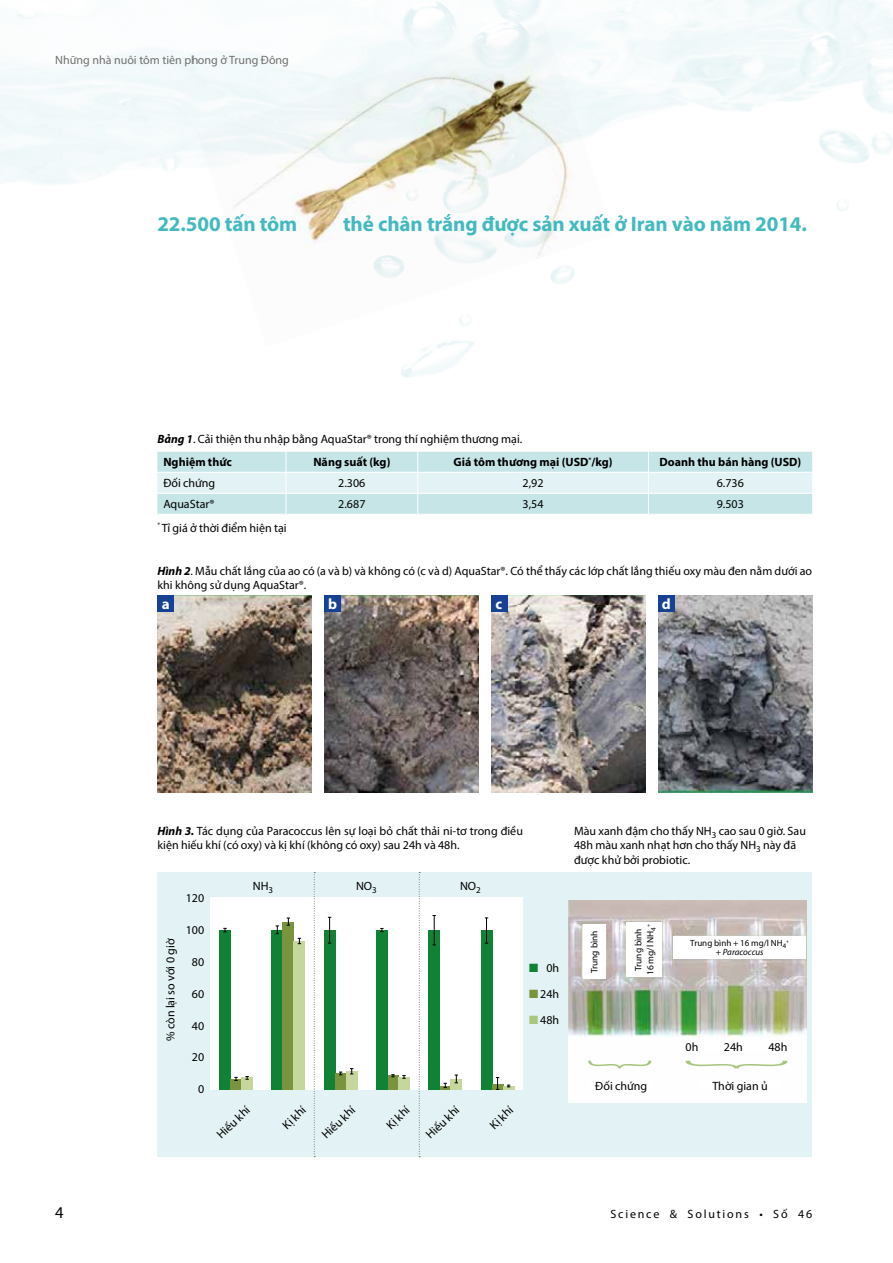
<style>
.page{position:relative;width:893px;height:1263px;background:#fff}
.page>*{position:absolute;margin:0;border:0;box-sizing:border-box;transform-origin:0 0}
.t1{font:700 21px "Myriad Pro";letter-spacing:-.005em;color:#42bac0}
.t2{font:16.5px "Myriad Pro";color:#000}
.t3{font:700 15px "Myriad Pro";color:#fff}
.t4{font:12px/14.7px "Myriad Pro";color:#000}
.t5{font:700 12px "Myriad Pro";color:#000}
.t6{font:12px "Myriad Pro";color:#706f6f}
.t7{font:12px "Myriad Pro";letter-spacing:.15em;color:#000}
.t8{font:9.3px/12px "Myriad Pro";color:#000;text-align:center}
.t9{font:9px "Myriad Pro";color:#000}
.t10{font:italic 9px "Myriad Pro";color:#000}
.t11{font:5.1px "Myriad Pro";color:#000}
.t12{font:4.95px "Myriad Pro";color:#000}
.s1{font-weight:700;font-style:italic}
.s2{font-weight:700}
.s3{color:#108236}
.s4{color:#79943c}
.s5{color:#a8c680}
.s6{font-style:normal}
</style>
<div class="page">
<svg style="left:157px;top:451px;width:655px;height:63px"></svg>
<img style="left:157px;top:596px;width:154px;height:196px">
<div style="left:157px;top:872px;width:655px;height:285px;background:#e3f2f4"></div>
<div style="left:210px;top:897px;width:313px;height:193px;background:#fff"></div>
<div style="left:219px;top:930px;width:12px;height:160px;background:#108236"></div>
<svg style="left:223px;top:928px;width:4px;height:4px"></svg>
<div style="left:231px;top:1079px;width:11px;height:11px;background:#79943c"></div>
<svg style="left:234px;top:1077px;width:4px;height:4px"></svg>
<div style="left:242px;top:1078px;width:11px;height:12px;background:#c5d79d"></div>
<svg style="left:245px;top:1076px;width:4px;height:4px"></svg>
<div style="left:272px;top:930px;width:11px;height:160px;background:#108236"></div>
<svg style="left:276px;top:925px;width:3px;height:9px"></svg>
<div style="left:283px;top:922px;width:11px;height:168px;background:#79943c"></div>
<svg style="left:287px;top:918px;width:3px;height:8px"></svg>
<div style="left:294px;top:941px;width:11px;height:149px;background:#c5d79d"></div>
<svg style="left:298px;top:938px;width:3px;height:6px"></svg>
<div style="left:324px;top:930px;width:11px;height:160px;background:#108236"></div>
<svg style="left:328px;top:917px;width:3px;height:27px"></svg>
<div style="left:335px;top:1073px;width:11px;height:17px;background:#79943c"></div>
<div style="left:346px;top:1071px;width:11px;height:19px;background:#c5d79d"></div>
<svg style="left:350px;top:1068px;width:3px;height:6px"></svg>
<div style="left:387px;top:1076px;width:11px;height:14px;background:#79943c"></div>
<svg style="left:391px;top:1074px;width:4px;height:3px"></svg>
<div style="left:398px;top:1077px;width:12px;height:13px;background:#c5d79d"></div>
<svg style="left:402px;top:1075px;width:4px;height:4px"></svg>
<div style="left:376px;top:930px;width:11px;height:160px;background:#108236"></div>
<svg style="left:380px;top:928px;width:4px;height:4px"></svg>
<svg style="left:440px;top:1086px;width:11px;height:4px"></svg>
<svg style="left:444px;top:1083px;width:3px;height:5px"></svg>
<div style="left:451px;top:1079px;width:11px;height:11px;background:#c5d79d"></div>
<svg style="left:455px;top:1075px;width:3px;height:8px"></svg>
<div style="left:429px;top:930px;width:11px;height:160px;background:#108236"></div>
<hr style="left:434px;top:915px;width:1px;height:30px;background:#000">
<div style="left:481px;top:930px;width:11px;height:160px;background:#108236"></div>
<svg style="left:485px;top:917px;width:3px;height:27px"></svg>
<div style="left:492px;top:1085px;width:11px;height:5px;background:#79943c"></div>
<svg style="left:496px;top:1077px;width:3px;height:13px"></svg>
<svg style="left:503px;top:1086px;width:11px;height:4px"></svg>
<img style="left:568px;top:900px;width:239px;height:202px">
<img style="left:324px;top:596px;width:154px;height:196px">
<img style="left:491px;top:596px;width:154px;height:196px">
<img style="left:658px;top:596px;width:154px;height:196px">
<div style="left:658px;top:596px;width:17px;height:16px;background:#164194"></div>
<div style="left:491px;top:596px;width:17px;height:16px;background:#164194"></div>
<div style="left:324px;top:596px;width:17px;height:16px;background:#164194"></div>
<div style="left:157px;top:596px;width:17px;height:16px;background:#164194"></div>
<svg style="left:314px;top:872px;width:1px;height:285px"></svg>
<svg style="left:419px;top:872px;width:1px;height:285px"></svg>
<div style="left:583px;top:924px;width:22px;height:55px;background:#fff"></div>
<div style="left:626px;top:922px;width:36px;height:55px;background:#fff"></div>
<div style="left:674px;top:936px;width:132px;height:23px;background:#fff"></div>
<div style="left:589px;top:1081px;width:64px;height:9px;background:#fff"></div>
<div style="left:700px;top:1081px;width:80px;height:9px;background:#fff"></div>
<div style="left:685px;top:1042px;width:102px;height:9px;background:#fff"></div>
<svg style="left:588px;top:1061px;width:63px;height:7px"></svg>
<svg style="left:685px;top:1061px;width:102px;height:7px"></svg>
<img style="left:198px;top:21px;width:415px;height:326px">
<p class="t6" style="left:55px;top:52px;width:235px">Những nhà nuôi tôm tiên phong ở Trung Đông</p>
<h1 class="t1" style="left:157px;top:210px;width:142px">22.500 tấn tôm</h1>
<h1 class="t1" style="left:343px;top:210px;width:465px">thẻ chân trắng được sản xuất ở Iran vào năm 2014.</h1>
<p class="t4" style="left:163px;top:427px;width:361px;line-height:23.5px;text-indent:-6px"><span class="s1">Bảng 1</span>. Cải thiện thu nhập bằng AquaStar® trong thí nghiệm thương mại.<br><span class="s2">Nghiệm thức</span></p>
<p class="t5" style="left:313px;top:454px;width:79px">Năng suất (kg)</p>
<p class="t5" style="left:454px;top:454px;width:161px">Giá tôm thương mại (USD<sup>*</sup>/kg)</p>
<p class="t5" style="left:659px;top:454px;width:143px">Doanh thu bán hàng (USD)</p>
<p class="t4" style="left:163px;top:476px;width:53px">Đối chứng</p>
<p class="t4" style="left:338px;top:476px;width:29px">2.306</p>
<p class="t4" style="left:523px;top:476px;width:23px">2,92</p>
<p class="t4" style="left:717px;top:476px;width:29px">6.736</p>
<p class="t4" style="left:163px;top:497px;width:53px">AquaStar®</p>
<p class="t4" style="left:338px;top:497px;width:29px">2.687</p>
<p class="t4" style="left:523px;top:497px;width:23px">3,54</p>
<p class="t4" style="left:717px;top:497px;width:29px">9.503</p>
<p class="t4" style="left:157px;top:520px;width:131px"><sup>*</sup> Tỉ giá ở thời điểm hiện tại</p>
<p class="t4" style="left:157px;top:563px;width:656px"><span class="s1">Hình 2</span>. Mẫu chất lắng của ao có (a và b) và không có (c và d) AquaStar®. Có thể thấy các lớp chất lắng thiếu oxy màu đen nằm dưới ao khi không sử dụng AquaStar®.</p>
<p class="t3" style="left:162px;top:594px;width:9px">a</p>
<p class="t3" style="left:328px;top:594px;width:10px">b</p>
<p class="t3" style="left:496px;top:594px;width:8px">c</p>
<p class="t3" style="left:662px;top:594px;width:10px">d</p>
<p class="t4" style="left:157px;top:823px;width:367px"><span class="s1">Hình 3.</span> Tác dụng của Paracoccus lên sự loại bỏ chất thải ni-tơ trong điều kiện hiếu khí (có oxy) và kị khí (không có oxy) sau 24h và 48h.</p>
<p class="t4" style="left:163px;top:1041px;width:104px;rotate:-90deg">% còn lại so với 0 giờ</p>
<p class="t4" style="left:186px;top:890px;width:20px">120</p>
<p class="t4" style="left:186px;top:922px;width:20px">100</p>
<p class="t4" style="left:192px;top:954px;width:14px">80</p>
<p class="t4" style="left:192px;top:986px;width:14px">60</p>
<p class="t4" style="left:192px;top:1018px;width:14px">40</p>
<p class="t4" style="left:192px;top:1050px;width:14px">20</p>
<p class="t4" style="left:198px;top:1082px;width:8px">0</p>
<p class="t4" style="left:253px;top:878px;width:22px">NH<sub>3</sub></p>
<p class="t4" style="left:356px;top:878px;width:22px">NO<sub>3</sub></p>
<p class="t4" style="left:460px;top:878px;width:22px">NO<sub>2</sub></p>
<p class="t4" style="left:279px;top:1121px;width:29px;rotate:-44deg">Kị khí</p>
<p class="t4" style="left:383px;top:1121px;width:29px;rotate:-44deg">Kị khí</p>
<p class="t4" style="left:487px;top:1121px;width:29px;rotate:-44deg">Kị khí</p>
<p class="t4" style="left:213px;top:1131px;width:43px;rotate:-44deg">Hiếu khí</p>
<p class="t4" style="left:318px;top:1131px;width:43px;rotate:-44deg">Hiếu khí</p>
<p class="t4" style="left:423px;top:1131px;width:43px;rotate:-44deg">Hiếu khí</p>
<p class="t4" style="left:529px;top:961px;width:31px"><span class="s3">■</span> 0h</p>
<p class="t4" style="left:529px;top:986px;width:31px"><span class="s4">■</span> 24h</p>
<p class="t4" style="left:529px;top:1012px;width:31px"><span class="s5">■</span> 48h</p>
<p class="t4" style="left:574px;top:823px;width:233px">Màu xanh đậm cho thấy NH<sub>3</sub> cao sau 0 giờ. Sau<br>48h màu xanh nhạt hơn cho thấy NH<sub>3</sub> này đã được khử bởi probiotic.</p>
<p class="t11" style="left:645px;top:927px;width:5px;rotate:-90deg">+</p>
<p class="t8" style="left:588px;top:973px;width:44px;rotate:-90deg">Trung bình</p>
<p class="t8" style="left:632px;top:975px;width:49px;rotate:-90deg">Trung bình<br>16 mg/l NH<sub>4</sub></p>
<p class="t9" style="left:690px;top:938px;width:97px">Trung bình + 16 mg/l NH<sub>4</sub></p>
<p class="t12" style="left:786px;top:938px;width:4px">+</p>
<p class="t10" style="left:716px;top:947px;width:49px"><span class="s6">+</span> Paracoccus</p>
<p class="t4" style="left:685px;top:1039px;width:14px">0h</p>
<p class="t4" style="left:724px;top:1039px;width:21px">24h</p>
<p class="t4" style="left:768px;top:1039px;width:21px">48h</p>
<p class="t4" style="left:595px;top:1078px;width:53px">Đối chứng</p>
<p class="t4" style="left:712px;top:1078px;width:57px">Thời gian ủ</p>
<h2 class="t2" style="left:55px;top:1202px;width:10px">4</h2>
<p class="t7" style="left:610px;top:1207px;width:203px">Science &amp; Solutions • Số 46</p>
</div>
